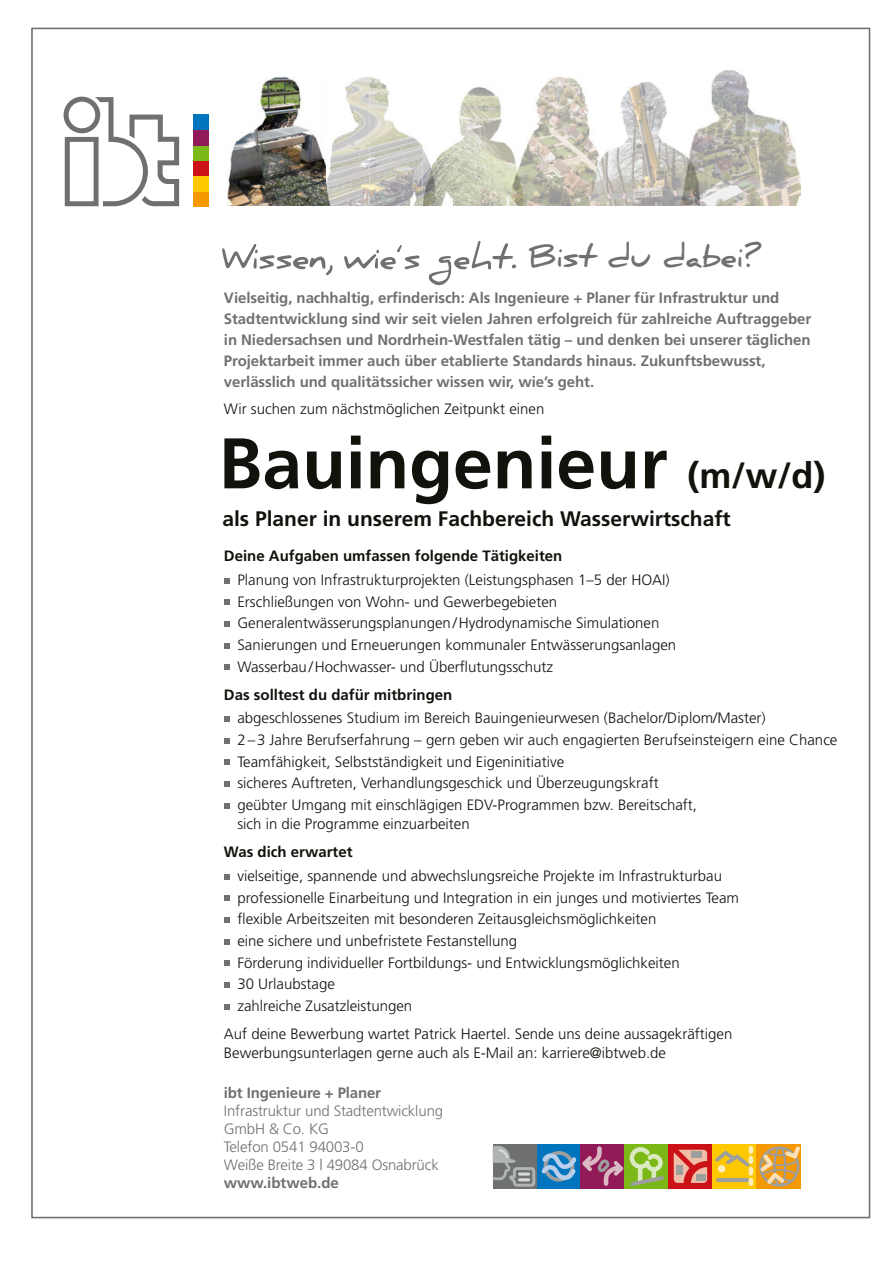
<style>
.page{position:relative;width:893px;height:1263px;background:#fff}
.page>*{position:absolute;margin:0;border:0;box-sizing:border-box;transform-origin:0 0}
.t1{font:700 71.55px "Frutiger";color:#12120d}
.t2{font:700 30.6px "Daniel";color:#6f7070}
.t3{font:700 21px "Frutiger";color:#12120d}
.t4{font:300 15px/21.6px "Frutiger";color:#12120d}
.t5{font:700 15px/21px "Frutiger";letter-spacing:-.005em;color:#6f7070}
.t6{font:300 15px/18px "Frutiger";letter-spacing:-.01em;color:#6f7070}
.t7{font:700 15px "Frutiger";color:#12120d}
.t8{font:700 15px "Frutiger";letter-spacing:-.005em;color:#6f7170}
.s1{font-size:27px}
.s2{font-size:36px}
</style>
<div class="page">
<svg style="left:224px;top:578px;width:6px;height:5px"></svg>
<svg style="left:224px;top:600px;width:6px;height:5px"></svg>
<svg style="left:224px;top:621px;width:6px;height:6px"></svg>
<svg style="left:224px;top:643px;width:6px;height:5px"></svg>
<svg style="left:224px;top:664px;width:6px;height:6px"></svg>
<svg style="left:224px;top:716px;width:6px;height:6px"></svg>
<svg style="left:224px;top:738px;width:6px;height:5px"></svg>
<svg style="left:224px;top:759px;width:6px;height:6px"></svg>
<svg style="left:224px;top:781px;width:6px;height:6px"></svg>
<svg style="left:224px;top:803px;width:6px;height:5px"></svg>
<svg style="left:224px;top:874px;width:6px;height:6px"></svg>
<svg style="left:224px;top:896px;width:6px;height:5px"></svg>
<svg style="left:224px;top:917px;width:6px;height:6px"></svg>
<svg style="left:224px;top:939px;width:6px;height:5px"></svg>
<svg style="left:224px;top:960px;width:6px;height:6px"></svg>
<svg style="left:224px;top:982px;width:6px;height:6px"></svg>
<svg style="left:224px;top:1004px;width:6px;height:5px"></svg>
<img style="left:534px;top:77px;width:55px;height:129px">
<img style="left:227px;top:77px;width:99px;height:129px">
<img style="left:703px;top:70px;width:56px;height:107px">
<img style="left:759px;top:115px;width:42px;height:91px">
<img style="left:703px;top:177px;width:57px;height:29px">
<img style="left:639px;top:82px;width:38px;height:124px">
<img style="left:589px;top:84px;width:50px;height:122px">
<img style="left:677px;top:127px;width:26px;height:79px">
<img style="left:326px;top:134px;width:18px;height:72px">
<svg style="left:64px;top:97px;width:115px;height:110px"></svg>
<div style="left:194px;top:160px;width:15px;height:16px;background:#cc1216"></div>
<div style="left:194px;top:145px;width:15px;height:15px;background:#7cb817"></div>
<div style="left:194px;top:115px;width:15px;height:15px;background:#0074bd"></div>
<div style="left:194px;top:191px;width:15px;height:15px;background:#f69800"></div>
<div style="left:194px;top:130px;width:15px;height:15px;background:#931a59"></div>
<div style="left:194px;top:176px;width:15px;height:15px;background:#fec800"></div>
<svg style="left:222px;top:244px;width:111px;height:31px"></svg>
<svg style="left:344px;top:77px;width:190px;height:209px"></svg>
<div style="left:536px;top:1144px;width:45px;height:44px;background:#0074bd"></div>
<div style="left:580px;top:1144px;width:44px;height:44px;background:#931a59"></div>
<div style="left:624px;top:1144px;width:44px;height:44px;background:#7cb817"></div>
<svg style="left:630px;top:1147px;width:34px;height:39px"></svg>
<div style="left:669px;top:1144px;width:44px;height:44px;background:#cc1216"></div>
<svg style="left:674px;top:1150px;width:33px;height:33px"></svg>
<div style="left:676px;top:1165px;width:6px;height:10px;background:#9d9e9e"></div>
<div style="left:692px;top:1151px;width:10px;height:7px;background:#9d9e9e"></div>
<div style="left:696px;top:1174px;width:9px;height:6px;background:#9d9e9e"></div>
<div style="left:713px;top:1144px;width:44px;height:44px;background:#fec800"></div>
<svg style="left:715px;top:1146px;width:38px;height:40px"></svg>
<div style="left:757px;top:1144px;width:44px;height:44px;background:#f69800"></div>
<svg style="left:759px;top:1146px;width:41px;height:41px"></svg>
<div style="left:493px;top:1144px;width:44px;height:44px;background:#6f7070"></div>
<svg style="left:493px;top:1146px;width:130px;height:41px"></svg>
<h2 class="t2" style="left:529px;top:239px;width:234px"><span class="s1">B</span>ist du dabei?</h2>
<p class="t8" style="left:224px;top:289px;width:557px">Vielseitig, nachhaltig, erfinderisch: Als Ingenieure + Planer für Infrastruktur und</p>
<p class="t5" style="left:224px;top:308px;width:589px">Stadtentwicklung sind wir seit vielen Jahren erfolgreich für zahlreiche Auftraggeber in Niedersachsen und Nordrhein-Westfalen tätig – und denken bei unserer täglichen Projektarbeit immer auch über etablierte Standards hinaus. Zukunftsbewusst, verlässlich und qualitätssicher wissen wir, wie’s geht.</p>
<p class="t4" style="left:224px;top:398px;width:322px">Wir suchen zum nächstmöglichen Zeitpunkt einen</p>
<h1 class="t1" style="left:219px;top:421px;width:608px">Bauingenieur <span class="s2">(m/w/d)</span></h1>
<h3 class="t3" style="left:222px;top:507px;width:510px">als Planer in unserem Fachbereich Wasserwirtschaft</h3>
<p class="t7" style="left:224px;top:547px;width:340px">Deine Aufgaben umfassen folgende Tätigkeiten</p>
<p class="t4" style="left:237px;top:569px;width:440px">Planung von Infrastrukturprojekten (Leistungsphasen 1–5 der HOAI)<br>Erschließungen von Wohn- und Gewerbegebieten Generalentwässerungsplanungen / Hydrodynamische Simulationen Sanierungen und Erneuerungen kommunaler Entwässerungsanlagen Wasserbau / Hochwasser- und Überflutungsschutz</p>
<p class="t7" style="left:224px;top:685px;width:230px">Das solltest du dafür mitbringen</p>
<p class="t4" style="left:237px;top:707px;width:601px">abgeschlossenes Studium im Bereich Bauingenieurwesen (Bachelor/Diplom/Master)<br>2 – 3 Jahre Berufserfahrung – gern geben wir auch engagierten Berufseinsteigern eine Chance Teamfähigkeit, Selbstständigkeit und Eigeninitiative<br>sicheres Auftreten, Verhandlungsgeschick und Überzeugungskraft<br>geübter Umgang mit einschlägigen EDV-Programmen bzw. Bereitschaft,</p>
<p class="t4" style="left:237px;top:813px;width:234px">sich in die Programme einzuarbeiten</p>
<p class="t7" style="left:224px;top:843px;width:130px">Was dich erwartet</p>
<p class="t4" style="left:237px;top:865px;width:503px">vielseitige, spannende und abwechslungsreiche Projekte im Infrastrukturbau professionelle Einarbeitung und Integration in ein junges und motiviertes Team flexible Arbeitszeiten mit besonderen Zeitausgleichsmöglichkeiten<br>eine sichere und unbefristete Festanstellung<br>Förderung individueller Fortbildungs- und Entwicklungsmöglichkeiten<br>30 Urlaubstage<br>zahlreiche Zusatzleistungen</p>
<p class="t4" style="left:224px;top:1024px;width:510px;line-height:19.5px">Auf deine Bewerbung wartet Patrick Haertel. Sende uns deine aussagekräftigen<br>Bewerbungsunterlagen gerne auch als E-Mail an: karriere@ibtweb.de</p>
<p class="t5" style="left:224px;top:1082px;width:159px">ibt Ingenieure + Planer</p>
<p class="t6" style="left:224px;top:1102px;width:221px">Infrastruktur und Stadtentwicklung<br>GmbH &amp; Co. KG<br>Telefon 0541 94003-0<br>Weiße Breite 3 | 49084 Osnabrück</p>
<p class="t5" style="left:224px;top:1172px;width:117px">www.ibtweb.de</p>
</div>
